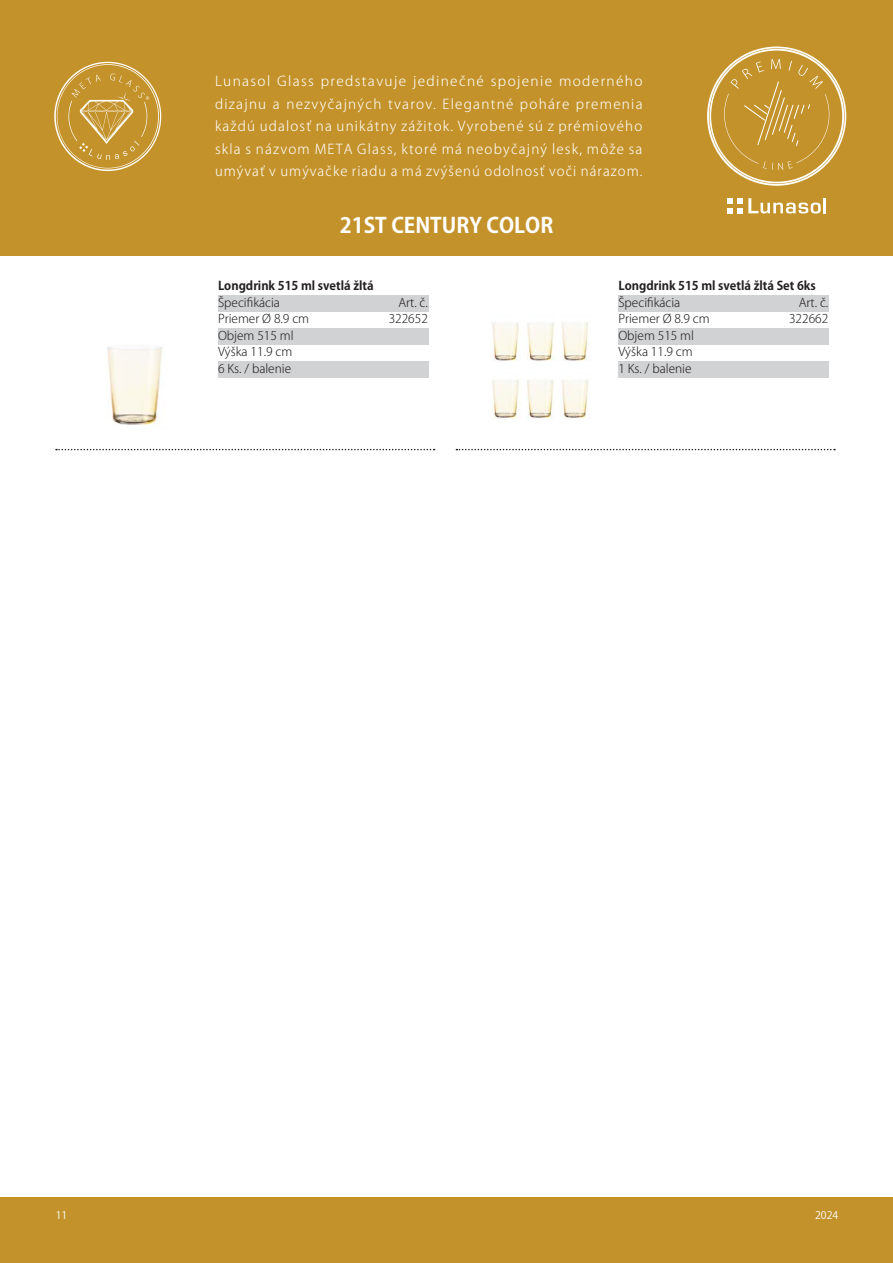
<style>
.page{position:relative;width:893px;height:1263px;background:#fff}
.page>*{position:absolute;margin:0;border:0;box-sizing:border-box;transform-origin:0 0}
.t1{font:700 21px "Koz Go Pr 6 N";color:#fff}
.t2{font:300 13.5px/22.5px "Koz Go Pr 6 N";letter-spacing:.08em;color:#fff;text-align:justify}
.Styl_odstavce2{font:300 12px "Koz Go Pr 6 N";color:#231f20}
.Styl_odstavce1{font:300 12px "Koz Go Pr 6 N";color:#231f20}
.Styl_odstavce2-2{font:700 12px "Koz Go Pr 6 N";color:#231f20}
.t3{font:10.5px "Koz Go Pr 6 N";color:#fff}
</style>
<div class="page">
<div style="left:0;top:1197px;width:893px;height:66px;background:#c4922b"></div>
<div style="left:0;top:0;width:893px;height:256px;background:#c4922b"></div>
<svg style="left:707px;top:47px;width:139px;height:139px"></svg>
<svg style="left:728px;top:198px;width:98px;height:15px"></svg>
<svg style="left:54px;top:62px;width:107px;height:109px"></svg>
<img style="left:107px;top:347px;width:55px;height:79px">
<div style="left:218px;top:295px;width:211px;height:17px;background:#d1d2d4"></div>
<div style="left:218px;top:328px;width:211px;height:17px;background:#d1d2d4"></div>
<div style="left:218px;top:361px;width:211px;height:17px;background:#d1d2d4"></div>
<svg style="left:56px;top:449px;width:379px;height:1px"></svg>
<img style="left:492px;top:322px;width:97px;height:97px">
<div style="left:618px;top:295px;width:211px;height:17px;background:#d1d2d4"></div>
<div style="left:618px;top:328px;width:211px;height:17px;background:#d1d2d4"></div>
<div style="left:618px;top:361px;width:211px;height:17px;background:#d1d2d4"></div>
<svg style="left:456px;top:449px;width:379px;height:1px"></svg>
<p class="t2" style="left:215px;top:70px;width:429px">Lunasol Glass predstavuje jedinečné spojenie moderného dizajnu a nezvyčajných tvarov. Elegantné poháre premenia každú udalosť na unikátny zážitok. Vyrobené sú z prémiového skla s názvom META Glass, ktoré má neobyčajný lesk, môže sa umývať v umývačke riadu a má zvýšenú odolnosť voči nárazom.</p>
<p class="t1" style="left:340px;top:213px;width:215px">21ST CENTURY COLOR</p>
<p class="Styl_odstavce2-2" style="left:218px;top:279px;width:157px">Longdrink 515 ml svetlá žltá</p>
<p class="Styl_odstavce1" style="left:218px;top:296px;width:63px">Špecifikácia</p>
<p class="Styl_odstavce2" style="left:218px;top:312px;width:93px">Priemer Ø 8.9 cm</p>
<p class="Styl_odstavce1" style="left:218px;top:329px;width:77px">Objem 515 ml</p>
<p class="Styl_odstavce2" style="left:218px;top:345px;width:76px">Výška 11.9 cm</p>
<p class="Styl_odstavce1" style="left:218px;top:362px;width:75px">6 Ks. / balenie</p>
<p class="Styl_odstavce2" style="left:398px;top:296px;width:31px">Art. č.</p>
<p class="Styl_odstavce2" style="left:389px;top:312px;width:41px">322652</p>
<p class="Styl_odstavce2-2" style="left:618px;top:279px;width:199px">Longdrink 515 ml svetlá žltá Set 6ks</p>
<p class="Styl_odstavce1" style="left:618px;top:296px;width:63px">Špecifikácia</p>
<p class="Styl_odstavce2" style="left:618px;top:312px;width:93px">Priemer Ø 8.9 cm</p>
<p class="Styl_odstavce1" style="left:618px;top:329px;width:77px">Objem 515 ml</p>
<p class="Styl_odstavce2" style="left:618px;top:345px;width:76px">Výška 11.9 cm</p>
<p class="Styl_odstavce1" style="left:618px;top:362px;width:75px">1 Ks. / balenie</p>
<p class="Styl_odstavce2" style="left:799px;top:296px;width:31px">Art. č.</p>
<p class="Styl_odstavce2" style="left:789px;top:312px;width:41px">322662</p>
<p class="t3" style="left:56px;top:1209px;width:13px">11</p>
<p class="t3" style="left:815px;top:1209px;width:25px">2024</p>
</div>
